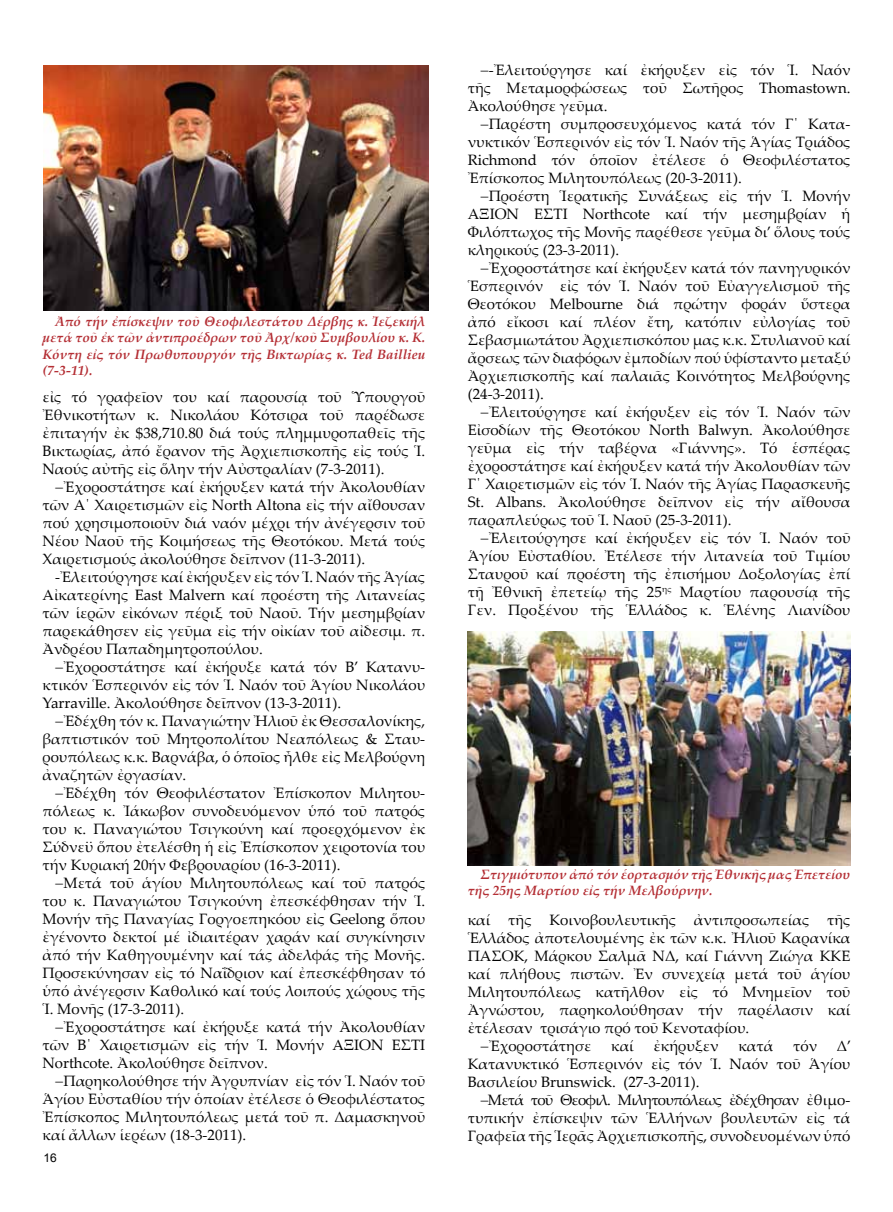
<style>
.page{position:relative;width:893px;height:1212px;background:#fff}
.page>*{position:absolute;margin:0;border:0;box-sizing:border-box;transform-origin:0 0}
.t1{font:15px/18px "Palatino Linotype";color:#000;text-align:justify}
.t2{font:italic 700 13.5px/16.2px "Palatino Linotype";color:#b42e34;text-align:justify}
.t3{font:12px "Arial";color:#000}
</style>
<div class="page">
<img style="left:468px;top:631px;width:382px;height:234px">
<img style="left:43px;top:65px;width:385px;height:245px">
<p class="t2" style="left:43px;top:313px;width:384px;text-indent:13px">Ἀπό τήν ἐπίσκεψιν τοῦ Θεοφιλεστάτου Δέρβης κ. Ἰεζεκιήλ μετά τοῦ ἐκ τῶν ἀντιπροέδρων τοῦ Ἀρχ/κοῦ Συμβουλίου κ. Κ.<br>Κόντη εἰς τόν Πρωθυπουργόν τῆς Βικτωρίας κ. Ted Baillieu (7-3-11).</p>
<p class="t1" style="left:43px;top:387px;width:384px">εἰς τό γραφεῖον του καί παρουσίᾳ τοῦ Ὑπουργοῦ Ἐθνικοτήτων κ. Νικολάου Κότσιρα τοῦ παρέδωσε ἐπιταγήν ἐκ $38,710.80 διά τούς πλημμυροπαθεῖς τῆς Βικτωρίας, ἀπό ἔρανον τῆς Ἀρχιεπισκοπῆς εἰς τούς Ἱ.<br>Ναούς αὐτῆς εἰς ὅλην τήν Αὐστραλίαν (7-3-2011).</p>
<p class="t1" style="left:43px;top:477px;width:384px;text-indent:21px">Ἐχοροστάτησε καί ἐκήρυξεν κατά τήν Ἀκολουθίαν τῶν Α΄ Χαιρετισμῶν εἰς North Altona εἰς τήν αἴθουσαν πού χρησιμοποιοῦν διά ναόν μέχρι τήν ἀνέγερσιν τοῦ Νέου Ναοῦ τῆς Κοιμήσεως τῆς Θεοτόκου. Μετά τούς Χαιρετισμούς ἀκολούθησε δεῖπνον (11-3-2011).</p>
<p class="t1" style="left:43px;top:567px;width:384px;text-indent:13px">-Ἐλειτούργησε καί ἐκήρυξεν εἰς τόν Ἱ. Ναόν τῆς Ἁγίας Αἰκατερίνης East Malvern καί προέστη τῆς Λιτανείας τῶν ἱερῶν εἰκόνων πέριξ τοῦ Ναοῦ. Τήν μεσημβρίαν παρεκάθησεν εἰς γεῦμα εἰς τήν οἰκίαν τοῦ αἰδεσιμ. π.<br>Ἀνδρέου Παπαδημητροπούλου.</p>
<p class="t1" style="left:43px;top:657px;width:384px;text-indent:21px">Ἐχοροστάτησε καί ἐκήρυξε κατά τόν Β’ Κατανυ&shy;κτικόν Ἑσπερινόν εἰς τόν Ἱ. Ναόν τοῦ Ἁγίου Νικολάου Yarraville. Ἀκολούθησε δεῖπνον (13-3-2011).</p>
<p class="t1" style="left:43px;top:711px;width:384px;text-indent:21px">Ἐδέχθη τόν κ. Παναγιώτην Ἠλιοῦ ἐκ Θεσσαλονίκης, βαπτιστικόν τοῦ Μητροπολίτου Νεαπόλεως &amp; Σταυ&shy;ρουπόλεως κ.κ. Βαρνάβα, ὁ ὁποῖος ἦλθε εἰς Μελβούρνη ἀναζητῶν ἐργασίαν.</p>
<p class="t1" style="left:43px;top:783px;width:384px;text-indent:21px">Ἐδέχθη τόν Θεοφιλέστατον Ἐπίσκοπον Μιλητου&shy;πόλεως κ. Ἰάκωβον συνοδευόμενον ὑπό τοῦ πατρός του κ. Παναγιώτου Τσιγκούνη καί προερχόμενον ἐκ Σύδνεϋ ὅπου ἐτελέσθη ἡ εἰς Ἐπίσκοπον χειροτονία του τήν Κυριακή 20ήν Φεβρουαρίου (16-3-2011).</p>
<p class="t1" style="left:43px;top:873px;width:384px;text-indent:21px">Μετά τοῦ ἁγίου Μιλητουπόλεως καί τοῦ πατρός του κ. Παναγιώτου Τσιγκούνη ἐπεσκέφθησαν τήν Ἱ.<br>Μονήν τῆς Παναγίας Γοργοεπηκόου εἰς Geelong ὅπου ἐγένοντο δεκτοί μέ ἰδιαιτέραν χαράν καί συγκίνησιν ἀπό τήν Καθηγουμένην καί τάς ἀδελφάς τῆς Μονῆς.<br>Προσεκύνησαν εἰς τό Ναΐδριον καί ἐπεσκέφθησαν τό ὑπό ἀνέγερσιν Καθολικό καί τούς λοιπούς χώρους τῆς Ἱ. Μονῆς (17-3-2011).</p>
<p class="t1" style="left:43px;top:1017px;width:384px;text-indent:21px">Ἐχοροστάτησε καί ἐκήρυξε κατά τήν Ἀκολουθίαν τῶν Β΄ Χαιρετισμῶν εἰς τήν Ἱ. Μονήν ΑΞΙΟΝ ΕΣΤΙ Northcote. Ἀκολούθησε δεῖπνον.</p>
<p class="t1" style="left:43px;top:1071px;width:384px;text-indent:21px">Παρηκολούθησε τήν Ἀγρυπνίαν εἰς τόν Ἱ. Ναόν τοῦ Ἁγίου Εὐσταθίου τήν ὁποίαν ἐτέλεσε ὁ Θεοφιλέστατος Ἐπίσκοπος Μιλητουπόλεως μετά τοῦ π. Δαμασκηνοῦ καί ἄλλων ἱερέων (18-3-2011).</p>
<p class="t3" style="left:44px;top:1150px;width:15px">16</p>
<p class="t1" style="left:468px;top:60px;width:384px;text-indent:21px">-Ἐλειτούργησε καί ἐκήρυξεν εἰς τόν Ἱ. Ναόν τῆς Μεταμορφώσεως τοῦ Σωτῆρος Thomastown.<br>Ἀκολούθησε γεῦμα.</p>
<p class="t1" style="left:468px;top:114px;width:384px;text-indent:21px">Παρέστη συμπροσευχόμενος κατά τόν Γ΄ Κατα&shy;νυκτικόν Ἑσπερινόν εἰς τόν Ἱ. Ναόν τῆς Ἁγίας Τριάδος Richmond τόν ὁποῖον ἐτέλεσε ὁ Θεοφιλέστατος Ἐπίσκοπος Μιλητουπόλεως (20-3-2011).</p>
<p class="t1" style="left:468px;top:186px;width:384px;text-indent:21px">Προέστη Ἱερατικῆς Συνάξεως εἰς τήν Ἱ. Μονήν ΑΞΙΟΝ ΕΣΤΙ Northcote καί τήν μεσημβρίαν ἡ Φιλόπτωχος τῆς Μονῆς παρέθεσε γεῦμα δι’ ὅλους τούς κληρικούς (23-3-2011).</p>
<p class="t1" style="left:468px;top:258px;width:384px;text-indent:21px">Ἐχοροστάτησε καί ἐκήρυξεν κατά τόν πανηγυρικόν Ἑσπερινόν εἰς τόν Ἱ. Ναόν τοῦ Εὐαγγελισμοῦ τῆς Θεοτόκου Melbourne διά πρώτην φοράν ὕστερα ἀπό εἴκοσι καί πλέον ἔτη, κατόπιν εὐλογίας τοῦ Σεβασμιωτάτου Ἀρχιεπισκόπου μας κ.κ. Στυλιανοῦ καί ἄρσεως τῶν διαφόρων ἐμποδίων πού ὑφίσταντο μεταξύ Ἀρχιεπισκοπῆς καί παλαιᾶς Κοινότητος Μελβούρνης (24-3-2011).</p>
<p class="t1" style="left:468px;top:402px;width:384px;text-indent:21px">Ἐλειτούργησε καί ἐκήρυξεν εἰς τόν Ἱ. Ναόν τῶν Εἰσοδίων τῆς Θεοτόκου North Balwyn. Ἀκολούθησε γεῦμα εἰς τήν ταβέρνα «Γιάννης». Τό ἑσπέρας ἐχοροστάτησε καί ἐκήρυξεν κατά τήν Ἀκολουθίαν τῶν Γ΄ Χαιρετισμῶν εἰς τόν Ἱ. Ναόν τῆς Ἁγίας Παρασκευῆς St. Albans. Ἀκολούθησε δεῖπνον εἰς τήν αἴθουσα παραπλεύρως τοῦ Ἱ. Ναοῦ (25-3-2011).</p>
<p class="t1" style="left:468px;top:528px;width:384px;text-indent:21px">Ἐλειτούργησε καί ἐκήρυξεν εἰς τόν Ἱ. Ναόν τοῦ Ἁγίου Εὐσταθίου. Ἐτέλεσε τήν λιτανεία τοῦ Τιμίου Σταυροῦ καί προέστη τῆς ἐπισήμου Δοξολογίας ἐπί τῇ Ἐθνικῆ ἐπετείῳ τῆς 25<sup>ης</sup> Μαρτίου παρουσίᾳ τῆς Γεν. Προξένου τῆς Ἑλλάδος κ. Ἑλένης Λιανίδου</p>
<p class="t2" style="left:468px;top:865px;width:384px;text-indent:13px">Στιγμιότυπον ἀπό τόν ἑορτασμόν τῆς Ἐθνικῆς μας Ἐπετείου τῆς 25ης Μαρτίου εἰς τήν Μελβούρνην.</p>
<p class="t1" style="left:468px;top:910px;width:384px">καί τῆς Κοινοβουλευτικῆς ἀντιπροσωπείας τῆς</p>
<p class="t1" style="left:468px;top:928px;width:384px">Ἑλλάδος ἀποτελουμένης ἐκ τῶν κ.κ. Ἠλιοῦ Καρανίκα</p>
<p class="t1" style="left:468px;top:946px;width:384px">ΠΑΣΟΚ, Μάρκου Σαλμᾶ ΝΔ, καί Γιάννη Ζιώγα ΚΚΕ</p>
<p class="t1" style="left:468px;top:964px;width:384px">καί πλήθους πιστῶν. Ἐν συνεχείᾳ μετά τοῦ ἁγίου</p>
<p class="t1" style="left:468px;top:982px;width:384px">Μιλητουπόλεως κατῆλθον εἰς τό Μνημεῖον τοῦ</p>
<p class="t1" style="left:468px;top:1000px;width:384px">Ἀγνώστου, παρηκολούθησαν τήν παρέλασιν καί</p>
<p class="t1" style="left:468px;top:1018px;width:283px">ἐτέλεσαν τρισάγιο πρό τοῦ Κενοταφίου.</p>
<p class="t1" style="left:489px;top:1036px;width:104px">Ἐχοροστάτησε</p>
<p class="t1" style="left:611px;top:1036px;width:24px">καί</p>
<p class="t1" style="left:654px;top:1036px;width:66px">ἐκήρυξεν</p>
<p class="t1" style="left:738px;top:1036px;width:37px">κατά</p>
<p class="t1" style="left:793px;top:1036px;width:25px">τόν</p>
<p class="t1" style="left:468px;top:1036px;width:385px;text-indent:369px">Δ’ Κατανυκτικό Ἑσπερινόν εἰς τόν Ἱ. Ναόν τοῦ Ἁγίου Βασιλείου Brunswick. (27-3-2011).</p>
<p class="t1" style="left:468px;top:1090px;width:384px;text-indent:20px">Μετά τοῦ Θεοφιλ. Μιλητουπόλεως ἐδέχθησαν ἐθιμο&shy;τυπικήν ἐπίσκεψιν τῶν Ἑλλήνων βουλευτῶν εἰς τά Γραφεῖα τῆς Ἱερᾶς Ἀρχιεπισκοπῆς, συνοδευομένων ὑπό</p>
</div>
